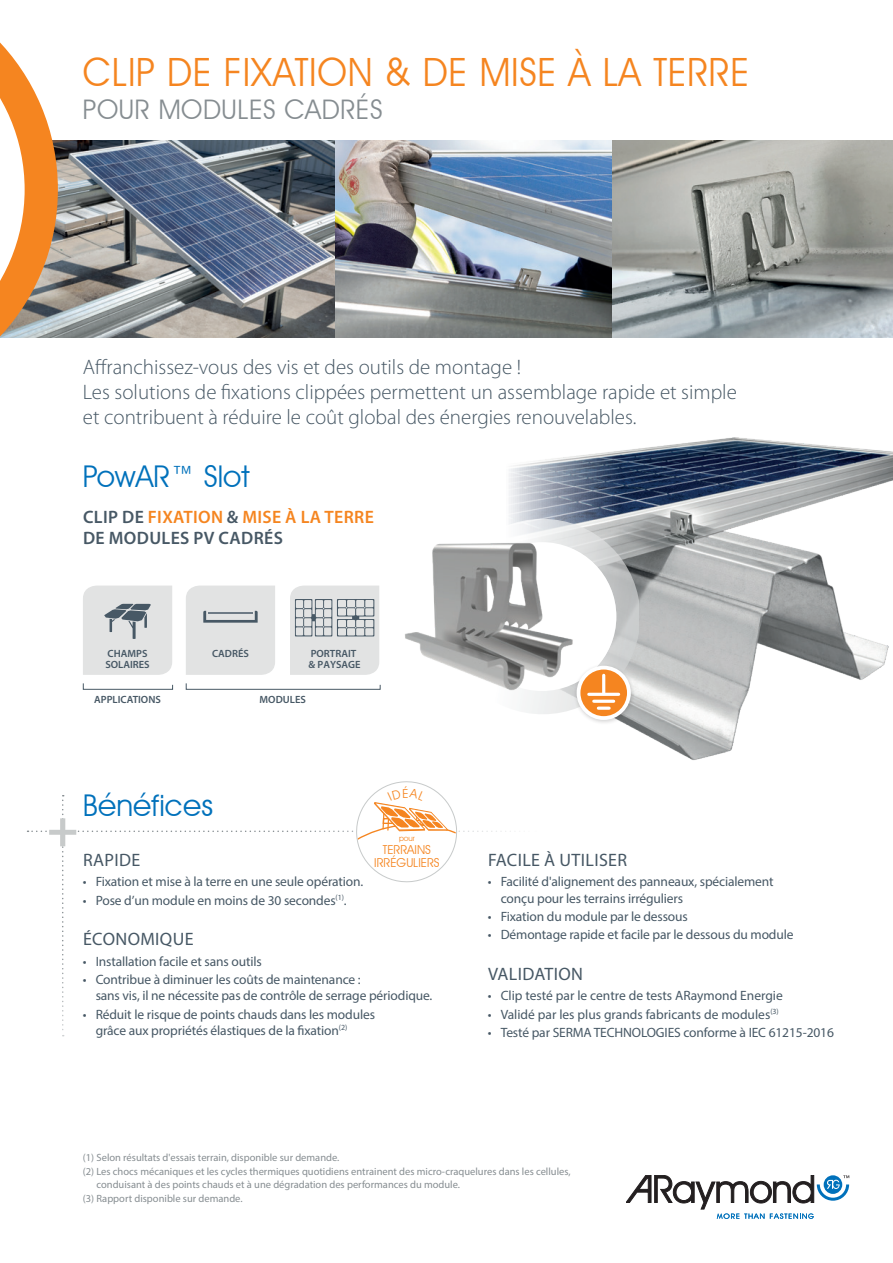
<style>
.page{position:relative;width:893px;height:1263px;background:#fff}
.page>*{position:absolute;margin:0;border:0;box-sizing:border-box;transform-origin:0 0}
.t1{font:39px "Avant Garde IT Cby BT";letter-spacing:.02em;color:#f58520;scale:.96 1}
.t2{font:30px "Avant Garde IT Cby BT";color:#0071bb}
.t3{font:27px "Avant Garde IT Cby BT";letter-spacing:.02em;color:#868d91}
.t4{font:300 21px/25.2px "Myriad Pro";color:#475865}
.t5{font:600 18px/21px "Myriad Pro";letter-spacing:.02em;color:#475865}
.t6{font:18px "Myriad Pro";letter-spacing:.02em;color:#475865}
.t7{font:13.5px/16.2px "Myriad Pro";letter-spacing:-.01em;color:#475865}
.t8{font:12.3px/13px "Avant Garde IT Cby BT";color:#f58520;text-align:center}
.t9{font:10.5px "Myriad Pro";color:#868d91}
.t10{font:600 10.5px/10.5px "Myriad Pro";color:#475865}
.t11{font:7.8px "Avant Garde IT Cby BT";color:#f58520}
.s1{color:#f58520}
</style>
<div class="page">
<img style="left:58px;top:140px;width:278px;height:197px">
<img style="left:336px;top:140px;width:276px;height:197px">
<svg style="left:612px;top:140px;width:281px;height:197px;background:#9fa3a0"></svg>
<svg style="left:0;top:42px;width:58px;height:296px"></svg>
<svg style="left:626px;top:1175px;width:223px;height:44px"></svg>
<img style="left:509px;top:437px;width:384px;height:323px">
<svg style="left:509px;top:491px;width:130px;height:251px"></svg>
<div style="left:467px;top:542px;width:149px;height:149px;background:#fff;border-radius:50%"></div>
<img style="left:405px;top:531px;width:174px;height:176px">
<div style="left:573px;top:664px;width:62px;height:62px;background:#231f20;opacity:.2"></div>
<svg style="left:578px;top:668px;width:51px;height:50px;background:#f6933a"></svg>
<div style="left:577px;top:666px;width:54px;height:54px;border:4px solid #fff;border-radius:50%"></div>
<hr style="left:602px;top:675px;width:3px;height:19px;background:#fff">
<hr style="left:589px;top:693px;width:30px;height:3px;background:#fff">
<hr style="left:594px;top:700px;width:20px;height:3px;background:#fff">
<svg style="left:598px;top:706px;width:11px;height:4px"></svg>
<svg style="left:83px;top:683px;width:90px;height:7px"></svg>
<svg style="left:185px;top:683px;width:196px;height:7px"></svg>
<svg style="left:83px;top:585px;width:89px;height:90px;background:#d6d8d9"></svg>
<div style="left:186px;top:585px;width:89px;height:90px;background:#e2e3e3"></div>
<hr style="left:208px;top:612px;width:45px;height:2px;background:#6d7a85">
<svg style="left:290px;top:585px;width:89px;height:90px;background:#d3d6d7"></svg>
<svg style="left:28px;top:781px;width:483px;height:255px"></svg>
<h1 class="t1" style="left:83px;top:49px;width:696px">CLIP DE FIXATION &amp; DE MISE À LA TERRE</h1>
<h3 class="t3" style="left:83px;top:93px;width:301px">POUR MODULES CADRÉS</h3>
<h3 class="t4" style="left:83px;top:355px;width:655px">Affranchissez-vous des vis et des outils de montage !<br>Les solutions de fixations clippées permettent un assemblage rapide et simple et contribuent à réduire le coût global des énergies renouvelables.</h3>
<h2 class="t2" style="left:83px;top:458px;width:168px">PowAR™ Slot</h2>
<h3 class="t5" style="left:83px;top:506px;width:292px">CLIP DE <span class="s1">FIXATION</span> &amp; <span class="s1">MISE À LA TERRE<br></span>DE MODULES PV CADRÉS</h3>
<p class="t10" style="left:105px;top:648px;width:46px">CHAMPS<br>SOLAIRES</p>
<p class="t10" style="left:212px;top:648px;width:38px">CADRÉS</p>
<p class="t10" style="left:309px;top:648px;width:54px">PORTRAIT &amp; PAYSAGE</p>
<p class="t10" style="left:94px;top:693px;width:68px">APPLICATIONS</p>
<p class="t10" style="left:260px;top:693px;width:48px">MODULES</p>
<h2 class="t2" style="left:83px;top:787px;width:132px">Bénéfices</h2>
<p class="t11" style="left:399px;top:834px;width:17px">pour</p>
<p class="t8" style="left:374px;top:843px;width:67px">TERRAINS<br>IRRÉGULIERS</p>
<h3 class="t6" style="left:83px;top:849px;width:59px">RAPIDE</h3>
<p class="t7" style="left:83px;top:873px;width:282px">• Fixation et mise à la terre en une seule opération.</p>
<p class="t7" style="left:83px;top:892px;width:265px">• Pose d’un module en moins de 30 secondes<sup>(1)</sup>.</p>
<h3 class="t6" style="left:83px;top:928px;width:112px">ÉCONOMIQUE</h3>
<p class="t7" style="left:83px;top:953px;width:180px">• Installation facile et sans outils</p>
<p class="t7" style="left:96px;top:971px;width:338px;text-indent:-13px">• Contribue à diminuer les coûts de maintenance :<br>sans vis, il ne nécessite pas de contrôle de serrage périodique.</p>
<p class="t7" style="left:96px;top:1006px;width:281px;text-indent:-13px">• Réduit le risque de points chauds dans les modules grâce aux propriétés élastiques de la fixation<sup>(2)</sup></p>
<h3 class="t6" style="left:488px;top:849px;width:140px">FACILE À UTILISER</h3>
<p class="t7" style="left:501px;top:873px;width:274px;text-indent:-13px">• Facilité d'alignement des panneaux, spécialement conçu pour les terrains irréguliers</p>
<p class="t7" style="left:488px;top:908px;width:201px">• Fixation du module par le dessous</p>
<p class="t7" style="left:488px;top:926px;width:307px">• Démontage rapide et facile par le dessous du module</p>
<h3 class="t6" style="left:488px;top:963px;width:96px">VALIDATION</h3>
<p class="t7" style="left:488px;top:987px;width:296px">• Clip testé par le centre de tests ARaymond Energie</p>
<p class="t7" style="left:488px;top:1006px;width:292px">• Validé par les plus grands fabricants de modules<sup>(3)</sup></p>
<p class="t7" style="left:488px;top:1024px;width:348px">• Testé par SERMA TECHNOLOGIES conforme à IEC 61215-2016</p>
<p class="t9" style="left:83px;top:1151px;width:258px">(1) Selon résultats d'essais terrain, disponible sur demande.</p>
<p class="t9" style="left:83px;top:1165px;width:489px">(2) Les chocs mécaniques et les cycles thermiques quotidiens entrainent des micro-craquelures dans les cellules,</p>
<p class="t9" style="left:96px;top:1178px;width:365px">conduisant à des points chauds et à une dégradation des performances du module.</p>
<p class="t9" style="left:83px;top:1192px;width:161px">(3) Rapport disponible sur demande.</p>
</div>
